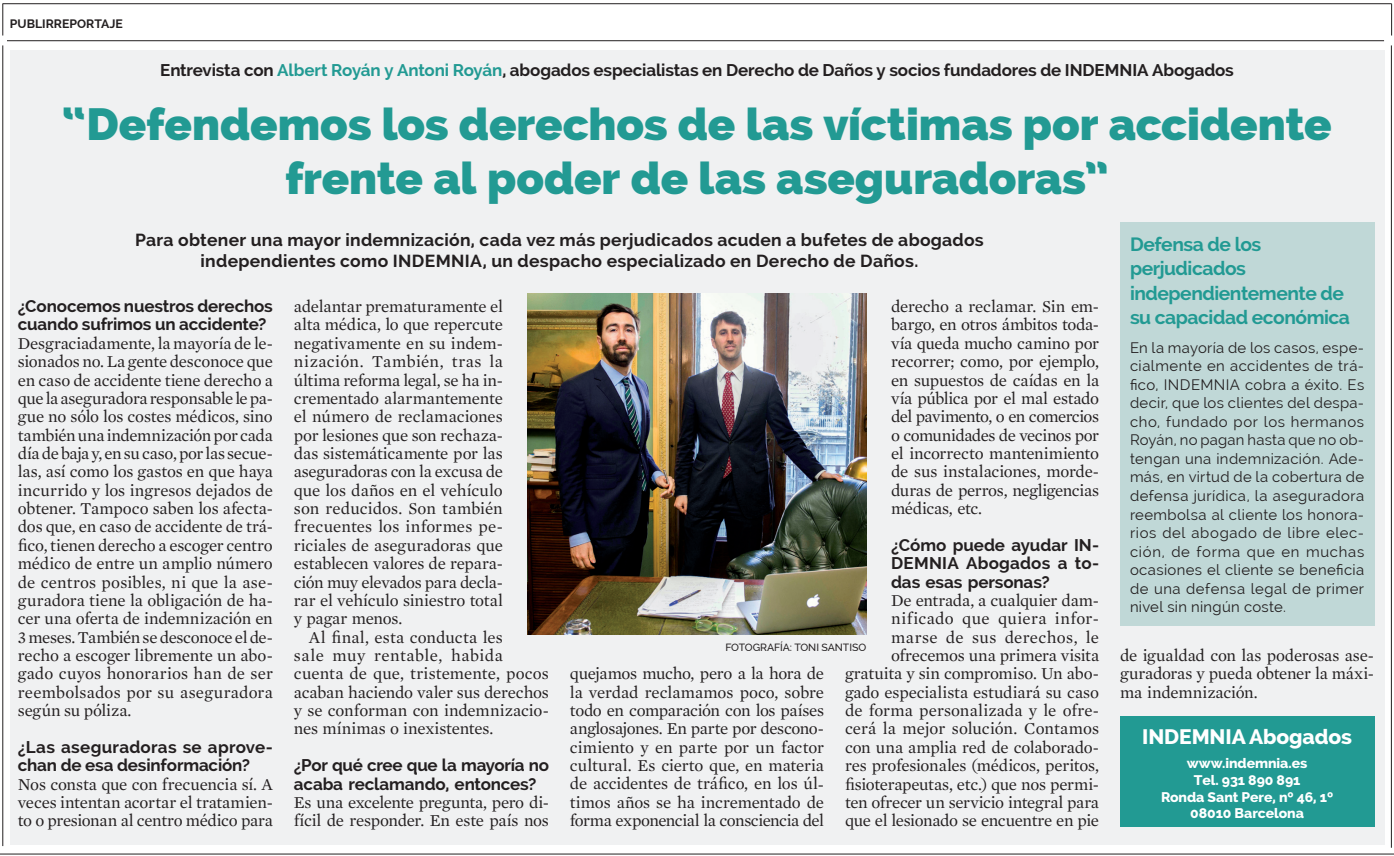
<style>
.page{position:relative;width:1394px;height:856px;background:#fff}
.page>*{position:absolute;margin:0;border:0;box-sizing:border-box;transform-origin:0 0}
.t1{font:800 45.15px/54.2px "Raleway";letter-spacing:-.005em;color:#229a93;text-align:center}
.t2{font:800 21px "Raleway";letter-spacing:-.005em;color:#fff}
.t3{font:700 19.25px/24.5px "Raleway";letter-spacing:-.025em;color:#229a93}
.t4{font:700 17.5px/21px "Raleway";letter-spacing:.015em;color:#231f20;text-align:center}
.t5{font:16.97px/18.4px "Mercury Text";letter-spacing:-.01em;color:#231f20;text-align:justify}
.t6{font:700 16.97px/18.4px "Raleway";letter-spacing:-.01em;color:#231f20}
.t7{font:14.88px/18.6px "Raleway";letter-spacing:.025em;color:#231f20;text-align:justify}
.t8{font:800 14px/16.8px "Raleway";letter-spacing:-.005em;color:#fff;text-align:center}
.t9{font:700 12.25px "Raleway";color:#231f20}
.t10{font:500 10.5px "Raleway";letter-spacing:-.005em;color:#231f20}
.s1{color:#229a93}
</style>
<div class="page">
<div style="left:10px;top:50px;width:1374px;height:794px;background:#f0f1f2"></div>
<div style="left:1120px;top:716px;width:254px;height:110px;background:#229a93"></div>
<div style="left:1120px;top:222px;width:254px;height:404px;background:#c0d8d7"></div>
<img style="left:528px;top:294px;width:338px;height:341px">
<hr style="left:7px;top:40px;width:1377px;height:1px;background:#231f20">
<hr style="left:3px;top:3px;width:1389px;height:1px;background:#231f20">
<hr style="left:2px;top:4px;width:1px;height:32px;background:#231f20">
<hr style="left:0;top:853px;width:1394px;height:1px;background:#231f20">
<hr style="left:2px;top:45px;width:1px;height:801px;background:#231f20">
<hr style="left:1391px;top:45px;width:1px;height:802px;background:#231f20">
<hr style="left:1391px;top:4px;width:1px;height:32px;background:#231f20">
<p class="t9" style="left:10px;top:17px;width:114px">PUBLIRREPORTAJE</p>
<p class="t6" style="left:160px;top:61px;width:1075px">Entrevista con <span class="s1">Albert Royán y Antoni Royán</span>, abogados especialistas en Derecho de Daños y socios fundadores de INDEMNIA Abogados</p>
<h1 class="t1" style="left:62px;top:97px;width:1271px">“Defendemos los derechos de las víctimas por accidente frente al poder de las aseguradoras”</h1>
<p class="t4" style="left:135px;top:229px;width:850px">Para obtener una mayor indemnización, cada vez más perjudicados acuden a bufetes de abogados independientes como INDEMNIA, un despacho especializado en Derecho de Daños.</p>
<p class="t6" style="left:18px;top:297px;width:257px">¿Conocemos nuestros derechos cuando sufrimos un accidente?</p>
<p class="t5" style="left:18px;top:334px;width:257px">Desgraciadamente, la mayoría de le&shy;sionados no. La gente desconoce que en caso de accidente tiene derecho a que la aseguradora responsable le pa&shy;gue no sólo los costes médicos, sino también una indemnización por cada día de baja y, en su caso, por las secue&shy;las, así como los gastos en que haya incurrido y los ingresos dejados de obtener. Tampoco saben los afecta&shy;dos que, en caso de accidente de trá&shy;fico, tienen derecho a escoger centro médico de entre un amplio número de centros posibles, ni que la ase&shy;guradora tiene la obligación de ha&shy;cer una oferta de indemnización en 3 meses. También se desconoce el de&shy;recho a escoger libremente un abo&shy;gado cuyos honorarios han de ser reembolsados por su aseguradora según su póliza.</p>
<p class="t6" style="left:18px;top:737px;width:257px">¿Las aseguradoras se aprove&shy;chan de esa desinformación?</p>
<p class="t5" style="left:18px;top:774px;width:257px">Nos consta que con frecuencia sí. A veces intentan acortar el tratamien&shy;to o presionan al centro médico para</p>
<p class="t5" style="left:294px;top:297px;width:211px">adelantar prematuramente el alta médica, lo que repercute negativamente en su indem&shy;nización. También, tras la última reforma legal, se ha in&shy;crementado alarmantemente el número de reclamaciones por lesiones que son rechaza&shy;das sistemáticamente por las aseguradoras con la excusa de que los daños en el vehículo son reducidos. Son también frecuentes los informes pe&shy;riciales de aseguradoras que establecen valores de repara&shy;ción muy elevados para decla&shy;rar el vehículo siniestro total y pagar menos.</p>
<p class="t5" style="left:294px;top:628px;width:257px;text-align:left;text-indent:15px">Al final, esta conducta les<br>sale muy rentable, habida cuenta de que, tristemente, pocos acaban haciendo valer sus derechos y se conforman con indemnizacio&shy;nes mínimas o inexistentes.</p>
<p class="t6" style="left:294px;top:756px;width:257px">¿Por qué cree que la mayoría no acaba reclamando, entonces?</p>
<p class="t5" style="left:294px;top:793px;width:257px">Es una excelente pregunta, pero di&shy;fícil de responder. En este país nos</p>
<p class="t5" style="left:891px;top:297px;width:210px">derecho a reclamar. Sin em&shy;bargo, en otros ámbitos toda&shy;vía queda mucho camino por recorrer; como, por ejemplo, en supuestos de caídas en la vía pública por el mal estado del pavimento, o en comercios o comunidades de vecinos por el incorrecto mantenimiento de sus instalaciones, morde&shy;duras de perros, negligencias médicas, etc.</p>
<p class="t6" style="left:891px;top:536px;width:209px;text-align:justify">¿Cómo puede ayudar IN-DEMNIA Abogados a to&shy;das esas personas?</p>
<p class="t5" style="left:845px;top:591px;width:256px;text-align:right">De entrada, a cualquier dam&shy;nificado que quiera infor&shy;marse de sus derechos, le ofrecemos una primera visita gratuita y sin compromiso. Un abo&shy;gado especialista estudiará su caso de forma personalizada y le ofre&shy;cerá la mejor solución. Contamos con una amplia red de colaborado&shy;res profesionales (médicos, peritos, fisioterapeutas, etc.) que nos permi&shy;ten ofrecer un servicio integral para que el lesionado se encuentre en pie</p>
<p class="t10" style="left:725px;top:641px;width:142px">FOTOGRAFÍA: TONI SANTISO</p>
<p class="t5" style="left:570px;top:664px;width:256px">quejamos mucho, pero a la hora de la verdad reclamamos poco, sobre todo en comparación con los países anglosajones. En parte por descono&shy;cimiento y en parte por un factor cultural. Es cierto que, en materia de accidentes de tráfico, en los úl&shy;timos años se ha incrementado de forma exponencial la consciencia del</p>
<p class="t3" style="left:1130px;top:232px;width:221px">Defensa de los perjudicados independientemente de su capacidad económica</p>
<p class="t7" style="left:1130px;top:338px;width:236px">En la mayoría de los casos, espe&shy;cialmente en accidentes de trá&shy;fico, INDEMNIA cobra a éxito. Es decir, que los clientes del despa&shy;cho, fundado por los hermanos Royán, no pagan hasta que no ob&shy;tengan una indemnización. Ade&shy;más, en virtud de la cobertura de defensa jurídica, la aseguradora reembolsa al cliente los honora&shy;rios del abogado de libre elec&shy;ción, de forma que en muchas ocasiones el cliente se beneficia de una defensa legal de primer nivel sin ningún coste.</p>
<p class="t5" style="left:1120px;top:646px;width:256px">de igualdad con las poderosas ase&shy;guradoras y pueda obtener la máxi&shy;ma indemnización.</p>
<p class="t2" style="left:1142px;top:724px;width:211px">INDEMNIA Abogados</p>
<p class="t8" style="left:1161px;top:755px;width:174px">www.indemnia.es<br>Tel. 931 890 891<br>Ronda Sant Pere, nº 46, 1º<br>08010 Barcelona</p>
</div>
